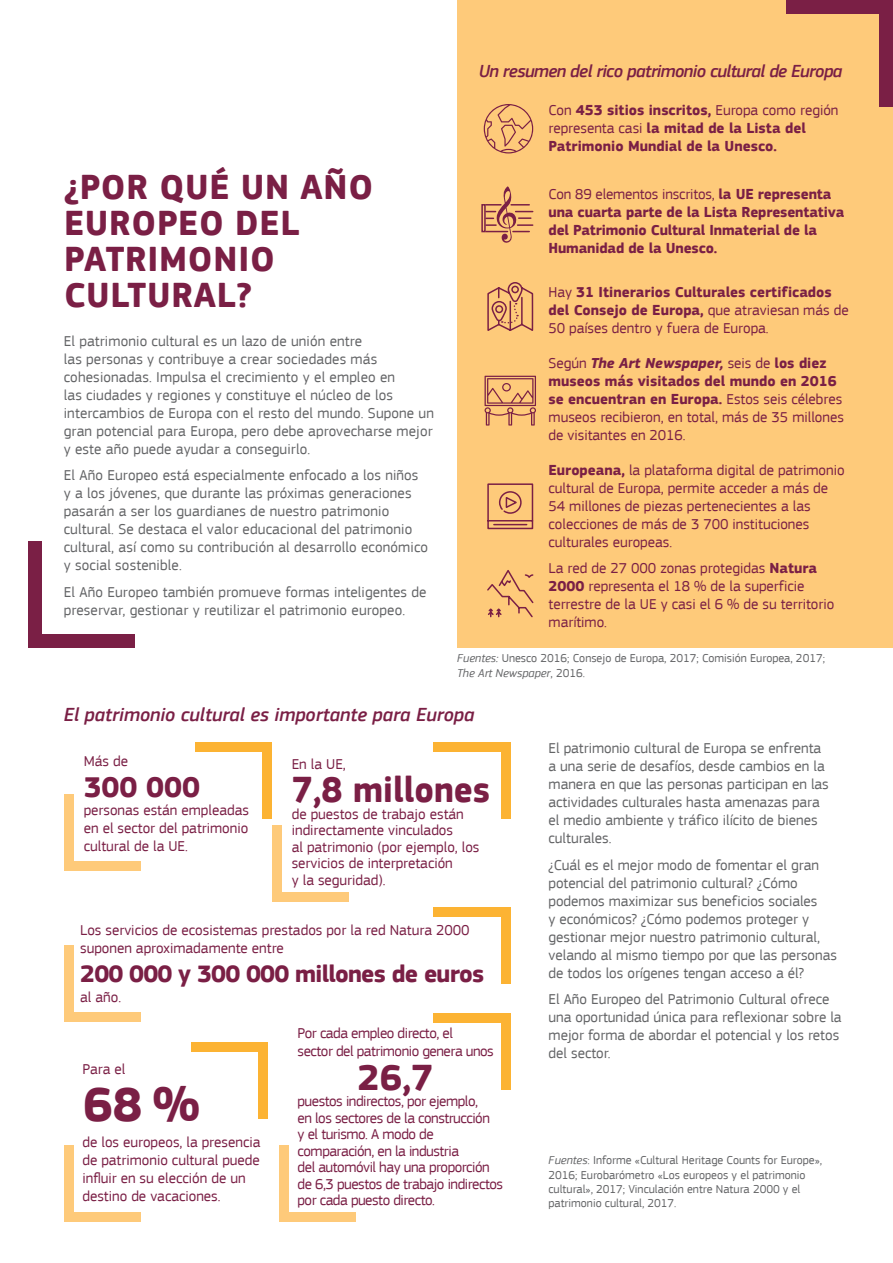
<style>
.page{position:relative;width:893px;height:1263px;background:#fff}
.page>*{position:absolute;margin:0;border:0;box-sizing:border-box;transform-origin:0 0}
.t1{font:700 49.95px "EC Square Sans Pro";color:#7a1f45}
.t2{font:700 37.5px "EC Square Sans Pro";color:#7a1f45;scale:.95 1}
.t3{font:700 37.5px "EC Square Sans Pro";color:#7a1f45}
.text_titles{font:700 36px/36px "EC Square Sans Pro";letter-spacing:.02em;color:#7a1f45}
.t4{font:700 30px "EC Square Sans Pro";color:#7a1f45}
.t5{font:700 24.9px "EC Square Sans Pro";letter-spacing:-.03em;color:#7a1f45}
.text_sub_titles{font:italic 500 19.5px "EC Square Sans Pro";color:#7a1f45}
.text_sub_titles-2{font:italic 500 18px "EC Square Sans Pro";letter-spacing:-.03em;color:#7a1f45}
.body_text{font:15px/18px "EC Square Sans Pro";letter-spacing:.01em;color:#636466}
.body_text_introducti{font:15px/18px "EC Square Sans Pro";color:#7a1f45}
.body_text_introducti-2{font:700 15px/18px "EC Square Sans Pro";color:#7a1f45}
.body_text_introducti-3{font:15px/16.5px "EC Square Sans Pro";letter-spacing:-.03em;color:#7a1f45}
.Source{font:12px/14.4px "EC Square Sans Pro";color:#636466}
.s1{font-weight:400}
.s2{font-weight:700;font-style:italic}
.s3{font-weight:700}
.s4{font-style:italic}
</style>
<div class="page">
<div style="left:457px;top:0;width:436px;height:647px;background:#feca7a"></div>
<svg style="left:485px;top:376px;width:51px;height:50px"></svg>
<svg style="left:487px;top:281px;width:47px;height:52px"></svg>
<svg style="left:487px;top:483px;width:47px;height:47px"></svg>
<svg style="left:486px;top:568px;width:49px;height:51px"></svg>
<div style="left:880px;top:0;width:13px;height:106px;background:#7a1f45"></div>
<div style="left:787px;top:0;width:106px;height:13px;background:#7a1f45"></div>
<div style="left:29px;top:541px;width:13px;height:106px;background:#7a1f45"></div>
<div style="left:29px;top:634px;width:106px;height:13px;background:#7a1f45"></div>
<svg style="left:486px;top:185px;width:47px;height:61px"></svg>
<div style="left:481px;top:204px;width:5px;height:28px;border:2px solid #7a1f45"></div>
<svg style="left:484px;top:104px;width:49px;height:49px"></svg>
<div style="left:262px;top:742px;width:10px;height:77px;background:#fcb333"></div>
<div style="left:195px;top:742px;width:77px;height:10px;background:#fcb333"></div>
<div style="left:501px;top:907px;width:9px;height:76px;background:#fcb333"></div>
<div style="left:434px;top:907px;width:76px;height:9px;background:#fcb333"></div>
<div style="left:259px;top:1042px;width:9px;height:77px;background:#fcb333"></div>
<div style="left:191px;top:1042px;width:77px;height:10px;background:#fcb333"></div>
<div style="left:501px;top:1013px;width:9px;height:77px;background:#fcb333"></div>
<div style="left:434px;top:1013px;width:76px;height:10px;background:#fcb333"></div>
<div style="left:64px;top:794px;width:9px;height:77px;background:#feca7a"></div>
<div style="left:64px;top:861px;width:76px;height:10px;background:#feca7a"></div>
<div style="left:64px;top:945px;width:9px;height:77px;background:#feca7a"></div>
<div style="left:64px;top:1012px;width:76px;height:10px;background:#feca7a"></div>
<div style="left:64px;top:1145px;width:9px;height:77px;background:#feca7a"></div>
<div style="left:64px;top:1212px;width:76px;height:10px;background:#feca7a"></div>
<div style="left:279px;top:1145px;width:9px;height:77px;background:#feca7a"></div>
<div style="left:279px;top:1212px;width:77px;height:10px;background:#feca7a"></div>
<div style="left:501px;top:742px;width:9px;height:77px;background:#fcb333"></div>
<div style="left:434px;top:742px;width:76px;height:10px;background:#fcb333"></div>
<div style="left:272px;top:825px;width:9px;height:76px;background:#feca7a"></div>
<div style="left:272px;top:892px;width:76px;height:9px;background:#feca7a"></div>
<p class="text_titles" style="left:64px;top:170px;width:311px">¿POR QUÉ UN AÑO<br>EUROPEO DEL<br>PATRIMONIO<br>CULTURAL?</p>
<p class="body_text" style="left:64px;top:332px;width:372px">El patrimonio cultural es un lazo de unión entre<br>las personas y contribuye a crear sociedades más cohesionadas. Impulsa el crecimiento y el empleo en<br>las ciudades y regiones y constituye el núcleo de los intercambios de Europa con el resto del mundo. Supone un gran potencial para Europa, pero debe aprovecharse mejor y este año puede ayudar a conseguirlo.</p>
<p class="body_text" style="left:64px;top:466px;width:366px">El Año Europeo está especialmente enfocado a los niños y a los jóvenes, que durante las próximas generaciones pasarán a ser los guardianes de nuestro patrimonio cultural. Se destaca el valor educacional del patrimonio cultural, así como su contribución al desarrollo económico y social sostenible.</p>
<p class="body_text" style="left:64px;top:583px;width:364px">El Año Europeo también promueve formas inteligentes de preservar, gestionar y reutilizar el patrimonio europeo.</p>
<p class="text_sub_titles-2" style="left:479px;top:61px;width:365px">Un resumen del rico patrimonio cultural de Europa</p>
<p class="body_text_introducti-2" style="left:549px;top:102px;width:291px"><span class="s1">Con</span> 453 sitios inscritos, <span class="s1">Europa como región representa casi</span> la mitad de la Lista del<br>Patrimonio Mundial de la Unesco.</p>
<p class="body_text_introducti-2" style="left:549px;top:186px;width:297px"><span class="s1">Con 89 elementos inscritos,</span> la UE representa una cuarta parte de la Lista Representativa del Patrimonio Cultural Inmaterial de la Humanidad de la Unesco.</p>
<p class="body_text_introducti-2" style="left:549px;top:283px;width:302px"><span class="s1">Hay</span> 31 Itinerarios Culturales certificados del Consejo de Europa, <span class="s1">que atraviesan más de<br>50 países dentro y fuera de Europa.</span></p>
<p class="body_text_introducti" style="left:549px;top:354px;width:297px">Según <span class="s2">The Art Newspaper,</span> seis de <span class="s3">los diez museos más visitados del mundo en 2016 se encuentran en Europa.</span> Estos seis célebres museos recibieron, en total, más de 35 millones de visitantes en 2016.</p>
<p class="body_text_introducti" style="left:549px;top:461px;width:297px"><span class="s3">Europeana,</span> la plataforma digital de patrimonio cultural de Europa, permite acceder a más de 54 millones de piezas pertenecientes a las colecciones de más de 3 700 instituciones culturales europeas.</p>
<p class="body_text_introducti" style="left:549px;top:559px;width:287px">La red de 27 000 zonas protegidas <span class="s3">Natura 2000</span> representa el 18 % de la superficie terrestre de la UE y casi el 6 % de su territorio marítimo.</p>
<p class="Source" style="left:457px;top:651px;width:369px"><span class="s4">Fuentes:</span> Unesco 2016; Consejo de Europa, 2017; Comisión Europea, 2017;<br><span class="s4">The Art Newspaper</span>, 2016.</p>
<p class="text_sub_titles" style="left:64px;top:703px;width:412px">El patrimonio cultural es importante para Europa</p>
<p class="body_text_introducti" style="left:84px;top:752px;width:46px">Más de</p>
<p class="t4" style="left:84px;top:769px;width:118px">300 000</p>
<p class="body_text_introducti" style="left:84px;top:801px;width:167px;text-align:justify">personas están empleadas en el sector del patrimonio cultural de la UE.</p>
<p class="body_text_introducti" style="left:292px;top:755px;width:56px">En la UE,</p>
<p class="t2" style="left:292px;top:767px;width:211px">7,8 millones</p>
<p class="body_text_introducti" style="left:292px;top:805px;width:189px;line-height:16.5px">de puestos de trabajo están indirectamente vinculados<br>al patrimonio (por ejemplo, los servicios de interpretación<br>y la seguridad).</p>
<p class="body_text_introducti" style="left:80px;top:921px;width:391px">Los servicios de ecosistemas prestados por la red Natura 2000 suponen aproximadamente entre</p>
<p class="t5" style="left:80px;top:959px;width:406px">200 000 y 300 000 millones de euros</p>
<p class="body_text_introducti" style="left:80px;top:988px;width:42px">al año.</p>
<p class="body_text_introducti-3" style="left:298px;top:1024px;width:198px;line-height:18px">Por cada empleo directo, el<br>sector del patrimonio genera unos</p>
<p class="t3" style="left:358px;top:1055px;width:78px">26,7</p>
<p class="body_text_introducti-3" style="left:298px;top:1093px;width:207px">puestos indirectos, por ejemplo,<br>en los sectores de la construcción<br>y el turismo. A modo de comparación, en la industria<br>del automóvil hay una proporción de 6,3 puestos de trabajo indirectos por cada puesto directo.</p>
<p class="body_text_introducti" style="left:82px;top:1060px;width:45px">Para el</p>
<p class="t1" style="left:83px;top:1075px;width:119px">68 %</p>
<p class="body_text_introducti" style="left:82px;top:1133px;width:179px">de los europeos, la presencia de patrimonio cultural puede influir en su elección de un destino de vacaciones.</p>
<p class="body_text" style="left:549px;top:739px;width:282px">El patrimonio cultural de Europa se enfrenta a una serie de desafíos, desde cambios en la manera en que las personas participan en las actividades culturales hasta amenazas para el medio ambiente y tráfico ilícito de bienes culturales.</p>
<p class="body_text" style="left:549px;top:856px;width:290px">¿Cuál es el mejor modo de fomentar el gran potencial del patrimonio cultural? ¿Cómo podemos maximizar sus beneficios sociales<br>y económicos? ¿Cómo podemos proteger y gestionar mejor nuestro patrimonio cultural, velando al mismo tiempo por que las personas de todos los orígenes tengan acceso a él?</p>
<p class="body_text" style="left:549px;top:990px;width:295px">El Año Europeo del Patrimonio Cultural ofrece una oportunidad única para reflexionar sobre la mejor forma de abordar el potencial y los retos del sector.</p>
<p class="Source" style="left:549px;top:1153px;width:275px"><span class="s4">Fuentes</span>: Informe «Cultural Heritage Counts for Europe», 2016; Eurobarómetro «Los europeos y el patrimonio cultural», 2017; Vinculación entre Natura 2000 y el patrimonio cultural, 2017.</p>
</div>
